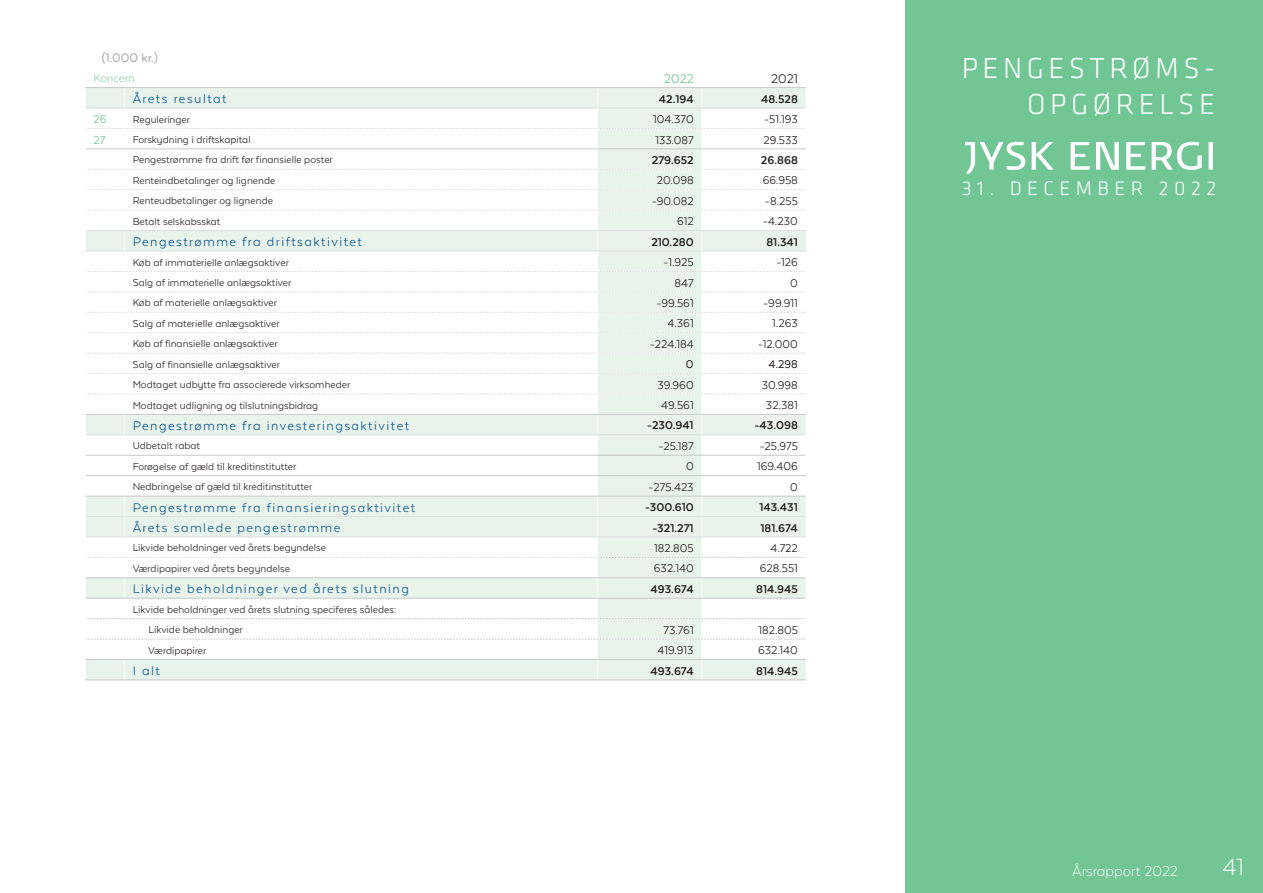
<style>
.page{position:relative;width:1263px;height:893px;background:#fff}
.page>*{position:absolute;margin:0;border:0;box-sizing:border-box;transform-origin:0 0}
.t1{font:300 30px "Klavika";letter-spacing:.15em;color:#fff}
.t2{font:300 27px "Texta Alt";color:#fff}
.t3{font:300 20.4px "Klavika";letter-spacing:.27em;color:#fff}
.t4{font:300 16.5px "Texta Alt";color:#fff}
.t5{font:14.4px "Texta Alt";letter-spacing:.1em;color:#0c578f}
.t6{font:14.4px "Texta Alt";color:#a8a9ad}
.t7{font:14.4px "Texta Alt";color:#72c594}
.t8{font:14.4px "Texta Alt";color:#231f20}
.t9{font:12.9px "Texta Alt";color:#231f20}
.t10{font:700 12.9px "Texta Alt";color:#231f20}
.t11{font:300 12.9px "Texta Alt";color:#72c594}
.t12{font:12.9px "Texta Alt";color:#231f20}
.t13{font:12.9px "Texta Alt";color:#72c594}
.t14{font:11.55px "Texta Alt";color:#231f20}
</style>
<div class="page">
<div style="left:906px;top:0;width:357px;height:893px;background:#72c594"></div>
<hr style="left:85px;top:87px;width:40px;height:1px;background:#c7c8ca">
<hr style="left:125px;top:87px;width:473px;height:1px;background:#c7c8ca">
<hr style="left:598px;top:87px;width:104px;height:1px;background:#c7c8ca">
<hr style="left:702px;top:87px;width:104px;height:1px;background:#c7c8ca">
<hr style="left:85px;top:679px;width:40px;height:1px;background:#c7c8ca">
<hr style="left:125px;top:679px;width:473px;height:1px;background:#c7c8ca">
<hr style="left:598px;top:679px;width:104px;height:1px;background:#c7c8ca">
<hr style="left:702px;top:679px;width:104px;height:1px;background:#c7c8ca">
<svg style="left:85px;top:88px;width:722px;height:591px"></svg>
<hr style="left:86px;top:251px;width:39px;height:1px;background:#dcdddf">
<hr style="left:125px;top:251px;width:473px;height:1px;background:#dcdddf">
<hr style="left:598px;top:251px;width:104px;height:1px;background:#dcdddf">
<hr style="left:702px;top:251px;width:104px;height:1px;background:#dcdddf">
<hr style="left:86px;top:434px;width:39px;height:1px;background:#dcdddf">
<hr style="left:125px;top:434px;width:473px;height:1px;background:#dcdddf">
<hr style="left:598px;top:434px;width:104px;height:1px;background:#dcdddf">
<hr style="left:702px;top:434px;width:104px;height:1px;background:#dcdddf">
<hr style="left:86px;top:516px;width:39px;height:1px;background:#dcdddf">
<hr style="left:125px;top:516px;width:473px;height:1px;background:#dcdddf">
<hr style="left:598px;top:516px;width:104px;height:1px;background:#dcdddf">
<hr style="left:702px;top:516px;width:104px;height:1px;background:#dcdddf">
<hr style="left:86px;top:537px;width:39px;height:1px;background:#dcdddf">
<hr style="left:125px;top:537px;width:473px;height:1px;background:#dcdddf">
<hr style="left:598px;top:537px;width:104px;height:1px;background:#dcdddf">
<hr style="left:702px;top:537px;width:104px;height:1px;background:#dcdddf">
<svg style="left:965px;top:142px;width:60px;height:32px"></svg>
<svg style="left:1032px;top:142px;width:21px;height:28px"></svg>
<svg style="left:1071px;top:142px;width:19px;height:28px"></svg>
<svg style="left:1096px;top:142px;width:23px;height:28px"></svg>
<svg style="left:1126px;top:142px;width:19px;height:28px"></svg>
<svg style="left:1151px;top:142px;width:51px;height:28px"></svg>
<div style="left:1208px;top:142px;width:5px;height:28px;background:#fff"></div>
<p class="t6" style="left:102px;top:51px;width:58px">(1.000 kr.)</p>
<p class="t11" style="left:94px;top:72px;width:43px">Koncern</p>
<p class="t7" style="left:664px;top:71px;width:31px">2022</p>
<p class="t8" style="left:771px;top:71px;width:28px">2021</p>
<p class="t5" style="left:133px;top:92px;width:95px">Årets resultat</p>
<p class="t10" style="left:659px;top:92px;width:36px">42.194</p>
<p class="t10" style="left:761px;top:92px;width:38px">48.528</p>
<p class="t13" style="left:94px;top:113px;width:15px">26</p>
<p class="t14" style="left:133px;top:113px;width:59px">Reguleringer</p>
<p class="t9" style="left:653px;top:113px;width:42px">104.370</p>
<p class="t9" style="left:764px;top:113px;width:35px">-51.193</p>
<p class="t13" style="left:94px;top:133px;width:13px">27</p>
<p class="t14" style="left:133px;top:134px;width:119px">Forskydning i driftskapital</p>
<p class="t9" style="left:655px;top:133px;width:40px">133.087</p>
<p class="t9" style="left:764px;top:133px;width:36px">29.533</p>
<p class="t14" style="left:133px;top:154px;width:202px">Pengestrømme fra drift før finansielle poster</p>
<p class="t10" style="left:652px;top:153px;width:43px">279.652</p>
<p class="t10" style="left:761px;top:153px;width:38px">26.868</p>
<p class="t14" style="left:133px;top:174px;width:144px">Renteindbetalinger og lignende</p>
<p class="t9" style="left:657px;top:174px;width:38px">20.098</p>
<p class="t9" style="left:763px;top:174px;width:37px">66.958</p>
<p class="t14" style="left:133px;top:195px;width:142px">Renteudbetalinger og lignende</p>
<p class="t9" style="left:652px;top:194px;width:43px">-90.082</p>
<p class="t9" style="left:765px;top:194px;width:34px">-8.255</p>
<p class="t14" style="left:133px;top:215px;width:89px">Betalt selskabsskat</p>
<p class="t9" style="left:677px;top:215px;width:18px">612</p>
<p class="t9" style="left:763px;top:215px;width:37px">-4.230</p>
<p class="t5" style="left:133px;top:234px;width:231px">Pengestrømme fra driftsaktivitet</p>
<p class="t10" style="left:651px;top:235px;width:44px">210.280</p>
<p class="t10" style="left:766px;top:235px;width:33px">81.341</p>
<p class="t14" style="left:133px;top:256px;width:158px">Køb af immaterielle anlægsaktiver</p>
<p class="t9" style="left:664px;top:256px;width:32px">-1.925</p>
<p class="t9" style="left:776px;top:256px;width:23px">-126</p>
<p class="t14" style="left:133px;top:277px;width:160px">Salg af immaterielle anlægsaktiver</p>
<p class="t9" style="left:674px;top:276px;width:21px">847</p>
<p class="t9" style="left:790px;top:276px;width:9px">0</p>
<p class="t14" style="left:133px;top:297px;width:146px">Køb af materielle anlægsaktiver</p>
<p class="t9" style="left:656px;top:296px;width:39px">-99.561</p>
<p class="t9" style="left:763px;top:296px;width:36px">-99.911</p>
<p class="t14" style="left:133px;top:317px;width:148px">Salg af materielle anlægsaktiver</p>
<p class="t9" style="left:667px;top:317px;width:28px">4.361</p>
<p class="t9" style="left:772px;top:317px;width:27px">1.263</p>
<p class="t14" style="left:133px;top:338px;width:146px">Køb af finansielle anlægsaktiver</p>
<p class="t9" style="left:650px;top:337px;width:45px">-224.184</p>
<p class="t9" style="left:758px;top:337px;width:41px">-12.000</p>
<p class="t14" style="left:133px;top:358px;width:149px">Salg af finansielle anlægsaktiver</p>
<p class="t12" style="left:686px;top:358px;width:9px">0</p>
<p class="t12" style="left:768px;top:358px;width:31px">4.298</p>
<p class="t14" style="left:133px;top:379px;width:219px">Modtaget udbytte fra associerede virksomheder</p>
<p class="t9" style="left:657px;top:378px;width:38px">39.960</p>
<p class="t9" style="left:762px;top:378px;width:38px">30.998</p>
<p class="t14" style="left:133px;top:399px;width:187px">Modtaget udligning og tilslutningsbidrag</p>
<p class="t9" style="left:661px;top:399px;width:34px">49.561</p>
<p class="t9" style="left:766px;top:399px;width:33px">32.381</p>
<p class="t5" style="left:133px;top:418px;width:278px">Pengestrømme fra investeringsaktivitet</p>
<p class="t10" style="left:647px;top:419px;width:48px">-230.941</p>
<p class="t10" style="left:755px;top:419px;width:45px">-43.098</p>
<p class="t14" style="left:133px;top:440px;width:69px">Udbetalt rabat</p>
<p class="t9" style="left:658px;top:439px;width:37px">-25.187</p>
<p class="t9" style="left:760px;top:439px;width:40px">-25.975</p>
<p class="t14" style="left:133px;top:460px;width:165px">Forøgelse af gæld til kreditinstitutter</p>
<p class="t9" style="left:686px;top:460px;width:9px">0</p>
<p class="t9" style="left:757px;top:460px;width:42px">169.406</p>
<p class="t14" style="left:133px;top:481px;width:181px">Nedbringelse af gæld til kreditinstitutter</p>
<p class="t9" style="left:649px;top:480px;width:47px">-275.423</p>
<p class="t9" style="left:790px;top:480px;width:9px">0</p>
<p class="t5" style="left:133px;top:500px;width:284px">Pengestrømme fra finansieringsaktivitet</p>
<p class="t10" style="left:645px;top:501px;width:50px">-300.610</p>
<p class="t10" style="left:759px;top:501px;width:40px">143.431</p>
<p class="t5" style="left:133px;top:520px;width:209px">Årets samlede pengestrømme</p>
<p class="t10" style="left:652px;top:521px;width:43px">-321.271</p>
<p class="t10" style="left:760px;top:521px;width:39px">181.674</p>
<p class="t14" style="left:133px;top:542px;width:195px">Likvide beholdninger ved årets begyndelse</p>
<p class="t9" style="left:654px;top:542px;width:41px">182.805</p>
<p class="t9" style="left:770px;top:542px;width:29px">4.722</p>
<p class="t14" style="left:133px;top:562px;width:159px">Værdipapirer ved årets begyndelse</p>
<p class="t9" style="left:654px;top:562px;width:41px">632.140</p>
<p class="t9" style="left:760px;top:562px;width:40px">628.551</p>
<p class="t5" style="left:133px;top:582px;width:278px">Likvide beholdninger ved årets slutning</p>
<p class="t10" style="left:650px;top:582px;width:45px">493.674</p>
<p class="t10" style="left:756px;top:582px;width:43px">814.945</p>
<p class="t14" style="left:133px;top:603px;width:265px">Likvide beholdninger ved årets slutning speciferes således:</p>
<p class="t14" style="left:149px;top:624px;width:96px">Likvide beholdninger</p>
<p class="t9" style="left:664px;top:623px;width:32px">73.761</p>
<p class="t9" style="left:758px;top:623px;width:41px">182.805</p>
<p class="t14" style="left:148px;top:644px;width:60px">Værdipapirer</p>
<p class="t9" style="left:658px;top:644px;width:38px">419.913</p>
<p class="t9" style="left:758px;top:644px;width:41px">632.140</p>
<p class="t5" style="left:133px;top:663px;width:29px">I alt</p>
<p class="t10" style="left:650px;top:664px;width:45px">493.674</p>
<p class="t10" style="left:756px;top:664px;width:43px">814.945</p>
<p class="t1" style="left:962px;top:51px;width:255px">PENGESTRØMS-</p>
<p class="t1" style="left:1027px;top:87px;width:189px">OPGØRELSE</p>
<p class="t3" style="left:962px;top:177px;width:256px">31. DECEMBER 2022</p>
<h3 class="t4" style="left:1072px;top:862px;width:107px">Årsrapport 2022</h3>
<h2 class="t2" style="left:1222px;top:853px;width:23px">41</h2>
</div>
